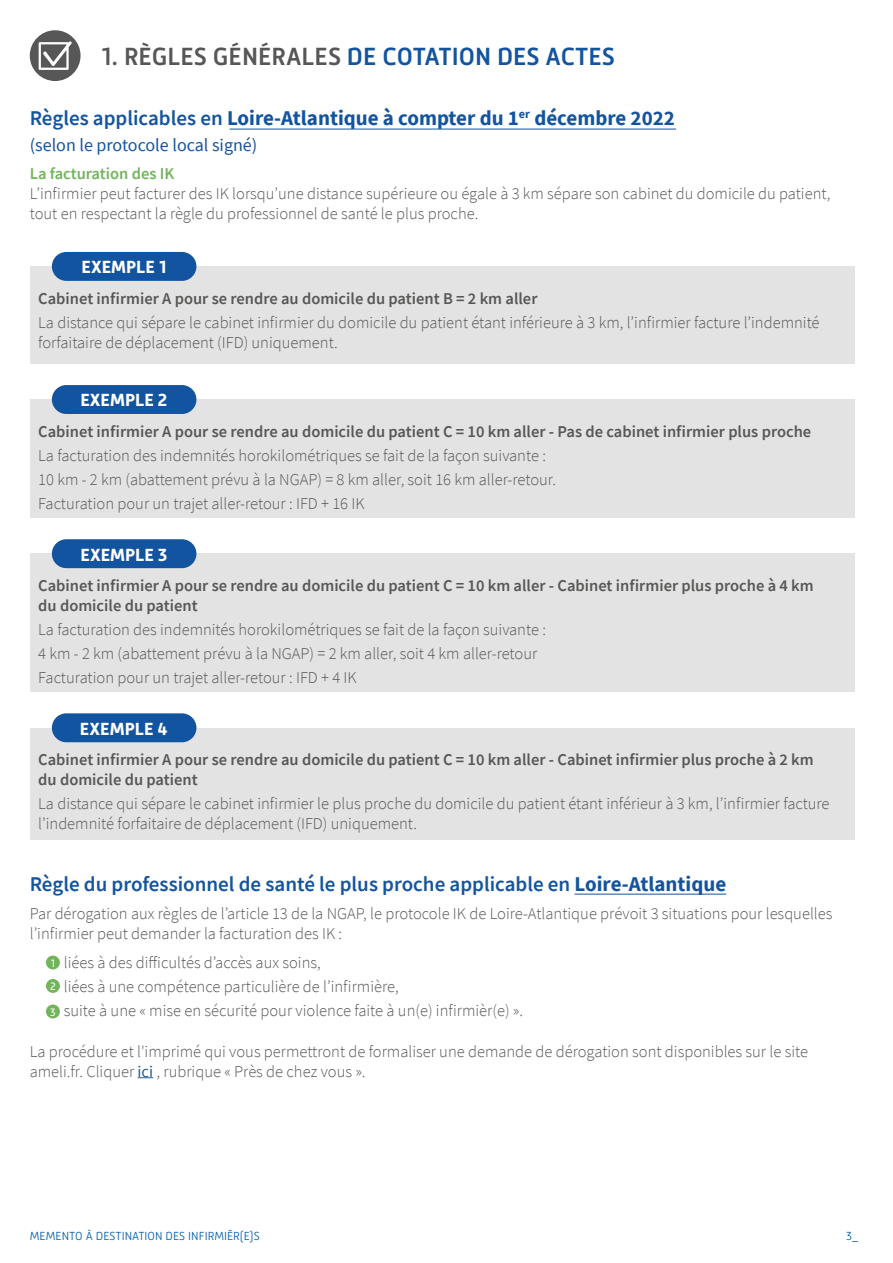
<style>
.page{position:relative;width:893px;height:1263px;background:#fff}
.page>*{position:absolute;margin:0;border:0;box-sizing:border-box;transform-origin:0 0}
.t1{font:500 25.5px "Mic 32 New";color:#1354a0}
.t2{font:600 21px "Source Sans Pro";color:#1354a0}
.t3{font:700 21px "Source Sans Pro";color:#1354a0}
.t4{font:700 18px "Mic 32 New";color:#fff}
.t5{font:18px "Source Sans Pro";color:#1354a0}
.t6{font:300 16.5px/24px "Source Sans Pro";color:#575756}
.t7{font:600 16.5px/19.8px "Source Sans Pro";color:#575756}
.t8{font:600 16.5px "Source Sans Pro";color:#72b45b}
.t9{font:300 12px "Mic 32 New";color:#005da9}
.t10{font:11.1px/23.4px "Mic 32 New";color:#fff}
.s1{color:#585758}
.s2{font-weight:600}
.s3{font-weight:700}
.s4{font-weight:400;color:#275b9b}
</style>
<div class="page">
<div style="left:30px;top:266px;width:825px;height:98px;background:#e3e3e3"></div>
<div style="left:52px;top:252px;width:144px;height:29px;background:#1354a0;border-radius:14px"></div>
<div style="left:30px;top:399px;width:825px;height:119px;background:#e3e3e3"></div>
<div style="left:52px;top:385px;width:144px;height:29px;background:#1354a0;border-radius:14px"></div>
<div style="left:30px;top:554px;width:825px;height:138px;background:#e3e3e3"></div>
<div style="left:52px;top:539px;width:144px;height:29px;background:#1354a0;border-radius:14px"></div>
<div style="left:30px;top:728px;width:825px;height:112px;background:#e3e3e3"></div>
<div style="left:52px;top:713px;width:144px;height:29px;background:#1354a0;border-radius:14px"></div>
<hr style="left:574px;top:894px;width:152px;height:1px;background:#1354a0">
<svg style="left:138px;top:1077px;width:15px;height:1px"></svg>
<div style="left:46px;top:955px;width:14px;height:14px;background:#72b45b;border-radius:50%"></div>
<div style="left:46px;top:979px;width:14px;height:14px;background:#72b45b;border-radius:50%"></div>
<div style="left:46px;top:1004px;width:14px;height:14px;background:#72b45b;border-radius:50%"></div>
<div style="left:30px;top:30px;width:51px;height:51px;background:#585758;border-radius:50%"></div>
<svg style="left:39px;top:41px;width:33px;height:29px"></svg>
<hr style="left:230px;top:129px;width:446px;height:1px;background:#1354a0">
<h1 class="t1" style="left:101px;top:42px;width:515px"><span class="s1">1. RÈGLES GÉNÉRALES</span> DE COTATION DES ACTES</h1>
<p class="t3" style="left:30px;top:104px;width:647px"><span class="s2">Règles applicables en</span> Loire-Atlantique à compter du 1<sup>er</sup> décembre 2022</p>
<p class="t5" style="left:30px;top:133px;width:229px">(selon le protocole local signé)</p>
<p class="t8" style="left:30px;top:163px;width:146px">La facturation des IK</p>
<p class="t6" style="left:30px;top:183px;width:802px;line-height:19.8px">L’infirmier peut facturer des IK lorsqu’une distance supérieure ou égale à 3 km sépare son cabinet du domicile du patient, tout en respectant la règle du professionnel de santé le plus proche.</p>
<p class="t4" style="left:81px;top:257px;width:86px">EXEMPLE 1</p>
<p class="t7" style="left:38px;top:288px;width:501px">Cabinet infirmier A pour se rendre au domicile du patient B = 2 km aller</p>
<p class="t6" style="left:38px;top:312px;width:783px;line-height:19.8px">La distance qui sépare le cabinet infirmier du domicile du patient étant inférieure à 3 km, l’infirmier facture l’indemnité forfaitaire de déplacement (IFD) uniquement.</p>
<p class="t4" style="left:80px;top:390px;width:89px">EXEMPLE 2</p>
<p class="t7" style="left:38px;top:421px;width:774px">Cabinet infirmier A pour se rendre au domicile du patient C = 10 km aller - Pas de cabinet infirmier plus proche</p>
<p class="t6" style="left:38px;top:443px;width:519px">La facturation des indemnités horokilométriques se fait de la façon suivante :<br>10 km - 2 km (abattement prévu à la NGAP) = 8 km aller, soit 16 km aller-retour.<br>Facturation pour un trajet aller-retour : IFD + 16 IK</p>
<p class="t4" style="left:80px;top:544px;width:88px">EXEMPLE 3</p>
<p class="t7" style="left:38px;top:575px;width:777px">Cabinet infirmier A pour se rendre au domicile du patient C = 10 km aller - Cabinet infirmier plus proche à 4 km du domicile du patient</p>
<p class="t6" style="left:38px;top:617px;width:509px">La facturation des indemnités horokilométriques se fait de la façon suivante :<br>4 km - 2 km (abattement prévu à la NGAP) = 2 km aller, soit 4 km aller-retour<br>Facturation pour un trajet aller-retour : IFD + 4 IK</p>
<p class="t4" style="left:80px;top:718px;width:89px">EXEMPLE 4</p>
<p class="t7" style="left:38px;top:750px;width:777px">Cabinet infirmier A pour se rendre au domicile du patient C = 10 km aller - Cabinet infirmier plus proche à 2 km du domicile du patient</p>
<p class="t6" style="left:38px;top:794px;width:793px;line-height:19.8px">La distance qui sépare le cabinet infirmier le plus proche du domicile du patient étant inférieur à 3 km, l’infirmier facture l’indemnité forfaitaire de déplacement (IFD) uniquement.</p>
<p class="t2" style="left:30px;top:870px;width:698px">Règle du professionnel de santé le plus proche applicable en <span class="s3">Loire-Atlantique</span></p>
<p class="t6" style="left:30px;top:904px;width:804px;line-height:19.8px">Par dérogation aux règles de l’article 13 de la NGAP, le protocole IK de Loire-Atlantique prévoit 3 situations pour lesquelles l’infirmier peut demander la facturation des IK :</p>
<p class="t6" style="left:64px;top:950px;width:461px">liées à des difficultés d’accès aux soins,<br>liées à une compétence particulière de l’infirmière,<br>suite à une « mise en sécurité pour violence faite à un(e) infirmièr(e) ».</p>
<p class="t6" style="left:30px;top:1041px;width:780px;line-height:19.8px">La procédure et l'imprimé qui vous permettront de formaliser une demande de dérogation sont disponibles sur le site ameli.fr. Cliquer <span class="s4">ici</span> , rubrique « Près de chez vous ».</p>
<p class="t10" style="left:50px;top:951px;width:7px">1<br>2</p>
<p class="t10" style="left:50px;top:1000px;width:7px">3</p>
<p class="t9" style="left:30px;top:1229px;width:231px">MEMENTO À DESTINATION DES INFIRMIĒR(E)S</p>
<p class="t9" style="left:846px;top:1229px;width:13px">3_</p>
</div>
